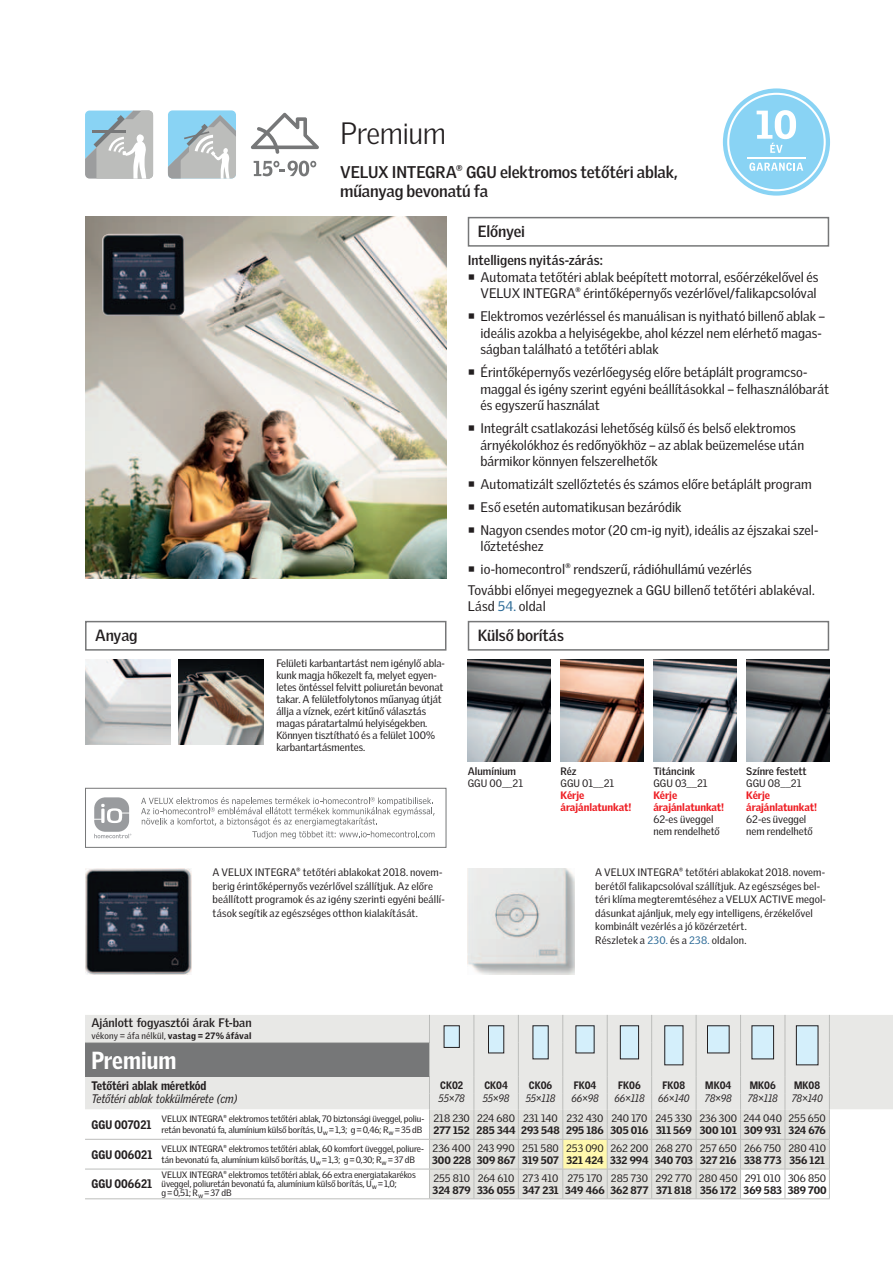
<style>
.page{position:relative;width:893px;height:1263px;background:#fff}
.page>*{position:absolute;margin:0;border:0;box-sizing:border-box;transform-origin:0 0}
.t1{font:300 30px "Velux Gothic";letter-spacing:-.02em;color:#231f20}
.t2{font:900 24px "Velux Gothic";color:#fff;scale:.9 1}
.t3{font:700 16.5px/19.5px "Velux Gothic";letter-spacing:-.01em;color:#231f20}
.t4{font:700 15.75px "Velux Gothic";letter-spacing:-.01em;color:#231f20}
.t5{font:13.5px/16.5px "Velux Gothic";color:#231f20}
.t6{font:700 13.5px "Velux Gothic";color:#231f20}
.t7{font:900 12px "Velux Gothic";color:#231f20;scale:.9 1}
.t8{font:italic 12px "Velux Gothic";color:#231f20;scale:.9 1}
.t9{font:700 12px "Velux Gothic";color:#231f20}
.t10{font:10.5px/12px "Velux Gothic";color:#231f20}
.t11{font:900 10.5px "Velux Gothic";color:#231f20}
.t12{font:900 10.5px/12px "Velux Gothic";color:#ee1d23}
.t13{font:italic 10.5px "Velux Gothic";color:#231f20;scale:.9 1}
.t14{font:900 10.5px "Velux Gothic";color:#231f20;scale:.9 1}
.t15{font:700 10.5px "Velux Gothic";color:#231f20}
.t16{font:9px/10.5px "Velux Gothic";letter-spacing:-.01em;color:#231f20}
.t17{font:9px "Velux Gothic";letter-spacing:.02em;color:#231f20}
.s1{color:#296895}
.s2{font-weight:900}
</style>
<div class="page">
<div style="left:468px;top:217px;width:361px;height:30px;border:2px solid #767778"></div>
<svg style="left:85px;top:111px;width:68px;height:68px;background:#b3c3c8"></svg>
<svg style="left:254px;top:161px;width:62px;height:15px"></svg>
<svg style="left:251px;top:113px;width:68px;height:41px"></svg>
<svg style="left:723px;top:88px;width:107px;height:108px"></svg>
<img style="left:85px;top:217px;width:361px;height:361px">
<div style="left:468px;top:621px;width:361px;height:30px;border:2px solid #767778"></div>
<img style="left:468px;top:659px;width:83px;height:102px">
<img style="left:561px;top:659px;width:82px;height:102px">
<img style="left:653px;top:659px;width:83px;height:102px">
<img style="left:746px;top:659px;width:83px;height:102px">
<svg style="left:85px;top:1015px;width:808px;height:184px"></svg>
<hr style="left:429px;top:1198px;width:401px;height:1px;background:#bcbdbb">
<div style="left:444px;top:1026px;width:15px;height:21px;background:#d4effb"></div>
<div style="left:444px;top:1025px;width:16px;height:23px;border:1px solid #231f20"></div>
<div style="left:488px;top:1026px;width:16px;height:27px;background:#d4effb"></div>
<div style="left:488px;top:1025px;width:16px;height:28px;border:1px solid #231f20"></div>
<div style="left:533px;top:1026px;width:15px;height:33px;background:#d4effb"></div>
<div style="left:576px;top:1026px;width:18px;height:27px;background:#d4effb"></div>
<div style="left:620px;top:1026px;width:19px;height:33px;background:#d4effb"></div>
<div style="left:620px;top:1025px;width:19px;height:34px;border:1px solid #231f20"></div>
<div style="left:665px;top:1026px;width:18px;height:39px;background:#d4effb"></div>
<div style="left:664px;top:1025px;width:19px;height:40px;border:1px solid #231f20"></div>
<div style="left:707px;top:1026px;width:22px;height:27px;background:#d4effb"></div>
<div style="left:707px;top:1025px;width:22px;height:28px;border:1px solid #231f20"></div>
<div style="left:752px;top:1026px;width:22px;height:33px;background:#d4effb"></div>
<div style="left:752px;top:1025px;width:22px;height:34px;border:1px solid #231f20"></div>
<div style="left:796px;top:1026px;width:22px;height:39px;background:#d4effb"></div>
<div style="left:796px;top:1025px;width:22px;height:40px;border:1px solid #231f20"></div>
<img style="left:102px;top:234px;width:82px;height:82px;border-radius:7px">
<div style="left:85px;top:621px;width:361px;height:30px;border:2px solid #767778"></div>
<img style="left:85px;top:659px;width:85px;height:85px">
<img style="left:179px;top:659px;width:85px;height:85px">
<div style="left:168px;top:111px;width:68px;height:67px;background:#89d3f4;border-radius:5px"></div>
<svg style="left:168px;top:115px;width:68px;height:64px"></svg>
<div style="left:85px;top:788px;width:361px;height:60px;border:1px solid #767778"></div>
<svg style="left:141px;top:797px;width:294px;height:42px"></svg>
<svg style="left:94px;top:797px;width:37px;height:41px"></svg>
<img style="left:85px;top:868px;width:106px;height:106px">
<img style="left:468px;top:868px;width:106px;height:106px">
<h1 class="t1" style="left:340px;top:123px;width:107px">Premium</h1>
<h3 class="t4" style="left:95px;top:630px;width:44px">Anyag</h3>
<h3 class="t3" style="left:340px;top:164px;width:339px">VELUX INTEGRA® GGU elektromos tetőtéri ablak, műanyag bevonatú fa</h3>
<p class="t10" style="left:276px;top:658px;width:170px">Felületi karbantartást nem igénylő abla&shy;kunk magja hőkezelt fa, melyet egyen&shy;letes öntéssel felvitt poliuretán bevonat takar. A felületfolytonos műanyag útját állja a víznek, ezért kitűnő választás magas páratartalmú helyiségekben.<br>Könnyen tisztítható és a felület 100% karbantartásmentes.</p>
<h3 class="t4" style="left:478px;top:226px;width:49px">Előnyei</h3>
<p class="t6" style="left:468px;top:256px;width:137px">Intelligens nyitás-zárás:</p>
<p class="t5" style="left:468px;top:270px;width:352px;text-align:right">○ Automata tetőtéri ablak beépített motorral, esőérzékelővel és<br>VELUX INTEGRA® érintőképernyős vezérlővel/falikapcsolóval</p>
<p class="t5" style="left:480px;top:309px;width:346px;text-indent:-13px">○ Elektromos vezérléssel és manuálisan is nyitható billenő ablak – ideális azokba a helyiségekbe, ahol kézzel nem elérhető magas&shy;ságban található a tetőtéri ablak</p>
<p class="t5" style="left:480px;top:365px;width:350px;text-indent:-13px">○ Érintőképernyős vezérlőegység előre betáplált programcso&shy;maggal és igény szerint egyéni beállításokkal – felhasználóbarát és egyszerű használat</p>
<p class="t5" style="left:480px;top:421px;width:325px;text-indent:-13px">○ Integrált csatlakozási lehetőség külső és belső elektromos árnyékolókhoz és redőnyökhöz – az ablak beüzemelése után bármikor könnyen felszerelhetők</p>
<p class="t5" style="left:468px;top:477px;width:346px">○ Automatizált szellőztetés és számos előre betáplált program</p>
<p class="t5" style="left:468px;top:500px;width:215px">○ Eső esetén automatikusan bezáródik</p>
<p class="t5" style="left:480px;top:523px;width:339px;text-indent:-13px">○ Nagyon csendes motor (20 cm-ig nyit), ideális az éjszakai szel&shy;lőztetéshez</p>
<p class="t5" style="left:468px;top:560px;width:349px;line-height:20.7px">○ io-homecontrol® rendszerű, rádióhullámú vezérlés<br>További előnyei megegyeznek a GGU billenő tetőtéri ablakéval.</p>
<p class="t5" style="left:468px;top:599px;width:80px">Lásd <span class="s1">54.</span> oldal</p>
<h3 class="t4" style="left:478px;top:630px;width:88px">Külső borítás</h3>
<p class="t15" style="left:468px;top:768px;width:50px">Alumínium</p>
<p class="t10" style="left:468px;top:778px;width:57px">GGU 00__21</p>
<p class="t15" style="left:561px;top:768px;width:17px">Réz</p>
<p class="t10" style="left:561px;top:778px;width:55px">GGU 01__21</p>
<p class="t12" style="left:561px;top:791px;width:72px">Kérje árajánlatunkat!</p>
<p class="t15" style="left:653px;top:768px;width:43px">Titáncink</p>
<p class="t10" style="left:653px;top:778px;width:56px">GGU 03__21</p>
<p class="t12" style="left:653px;top:791px;width:72px">Kérje árajánlatunkat!</p>
<p class="t10" style="left:653px;top:814px;width:68px">62-es üveggel nem rendelhető</p>
<p class="t15" style="left:746px;top:768px;width:62px">Színre festett</p>
<p class="t10" style="left:746px;top:778px;width:57px">GGU 08__21</p>
<p class="t12" style="left:746px;top:791px;width:72px">Kérje árajánlatunkat!</p>
<p class="t10" style="left:746px;top:814px;width:68px">62-es üveggel nem rendelhető</p>
<p class="t10" style="left:213px;top:866px;width:234px;line-height:13.5px">A VELUX INTEGRA® tetőtéri ablakokat 2018. novem&shy;berig érintőképernyős vezérlővel szállítjuk. Az előre beállított programok és az igény szerinti egyéni beállí&shy;tások segítik az egészséges otthon kialakítását.</p>
<p class="t10" style="left:595px;top:866px;width:232px;line-height:13.5px">A VELUX INTEGRA® tetőtéri ablakokat 2018. novem&shy;berétől falikapcsolóval szállítjuk. Az egészséges bel&shy;téri klíma megteremtéséhez a VELUX ACTIVE megol&shy;dásunkat ajánljuk, mely egy intelligens, érzékelővel kombinált vezérlés a jó közérzetért.<br>Részletek a <span class="s1">230.</span> és a <span class="s1">238.</span> oldalon.</p>
<p class="t9" style="left:91px;top:1018px;width:162px">Ajánlott fogyasztói árak Ft-ban</p>
<p class="t17" style="left:91px;top:1032px;width:161px">vékony = áfa nélkül, <span class="s2">vastag = 27% áfával</span></p>
<h2 class="t2" style="left:91px;top:1052px;width:96px">Premium</h2>
<p class="t7" style="left:91px;top:1081px;width:129px">Tetőtéri ablak méretkód</p>
<p class="t14" style="left:440px;top:1082px;width:27px">CK02</p>
<p class="t14" style="left:484px;top:1082px;width:28px">CK04</p>
<p class="t14" style="left:529px;top:1082px;width:27px">CK06</p>
<p class="t14" style="left:574px;top:1082px;width:27px">FK04</p>
<p class="t14" style="left:618px;top:1082px;width:27px">FK06</p>
<p class="t14" style="left:663px;top:1082px;width:27px">FK08</p>
<p class="t14" style="left:705px;top:1082px;width:30px">MK04</p>
<p class="t14" style="left:750px;top:1082px;width:30px">MK06</p>
<p class="t14" style="left:794px;top:1082px;width:30px">MK08</p>
<p class="t8" style="left:91px;top:1094px;width:164px">Tetőtéri ablak tokkülmérete (cm)</p>
<p class="t13" style="left:439px;top:1094px;width:31px">55×78</p>
<p class="t13" style="left:483px;top:1094px;width:31px">55×98</p>
<p class="t13" style="left:526px;top:1094px;width:35px">55×118</p>
<p class="t13" style="left:571px;top:1094px;width:32px">66×98</p>
<p class="t13" style="left:614px;top:1094px;width:35px">66×118</p>
<p class="t13" style="left:658px;top:1094px;width:36px">66×140</p>
<p class="t13" style="left:705px;top:1094px;width:31px">78×98</p>
<p class="t13" style="left:748px;top:1094px;width:35px">78×118</p>
<p class="t13" style="left:792px;top:1094px;width:36px">78×140</p>
<p class="t7" style="left:91px;top:1120px;width:68px">GGU 007021</p>
<p class="t16" style="left:162px;top:1114px;width:264px">VELUX INTEGRA® elektromos tetőtéri ablak, 70 biztonsági üveggel, poliu&shy;retán bevonatú fa, alumínium külső borítás, U<sub>w</sub> = 1,3; g = 0,46; R<sub>w</sub> = 35 dB</p>
<p class="t10" style="left:433px;top:1113px;width:394px">218 230 224 680 231 140 232 430 240 170 245 330 236 300 244 040 255 650</p>
<p class="t11" style="left:433px;top:1127px;width:394px">277 152 285 344 293 548 295 186 305 016 311 569 300 101 309 931 324 676</p>
<p class="t7" style="left:91px;top:1150px;width:69px">GGU 006021</p>
<p class="t16" style="left:162px;top:1144px;width:264px">VELUX INTEGRA® elektromos tetőtéri ablak, 60 komfort üveggel, poliure&shy;tán bevonatú fa, alumínium külső borítás, U<sub>w</sub> = 1,3; g = 0,30; R<sub>w</sub> = 37 dB</p>
<p class="t10" style="left:433px;top:1143px;width:395px">236 400 243 990 251 580 253 090 262 200 268 270 257 650 266 750 280 410</p>
<p class="t11" style="left:432px;top:1157px;width:394px">300 228 309 867 319 507 321 424 332 994 340 703 327 216 338 773 356 121</p>
<p class="t7" style="left:91px;top:1180px;width:69px">GGU 006621</p>
<p class="t16" style="left:162px;top:1171px;width:256px;line-height:9px">VELUX INTEGRA® elektromos tetőtéri ablak, 66 extra energiatakarékos üveggel, poliuretán bevonatú fa, alumínium külső borítás, U<sub>w</sub> = 1,0;<br>g = 0,51; R<sub>w</sub> = 37 dB</p>
<p class="t10" style="left:433px;top:1173px;width:394px">255 810 264 610 273 410 275 170 285 730 292 770 280 450 291 010 306 850</p>
<p class="t11" style="left:433px;top:1186px;width:396px">324 879 336 055 347 231 349 466 362 877 371 818 356 172 369 583 389 700</p>
</div>
